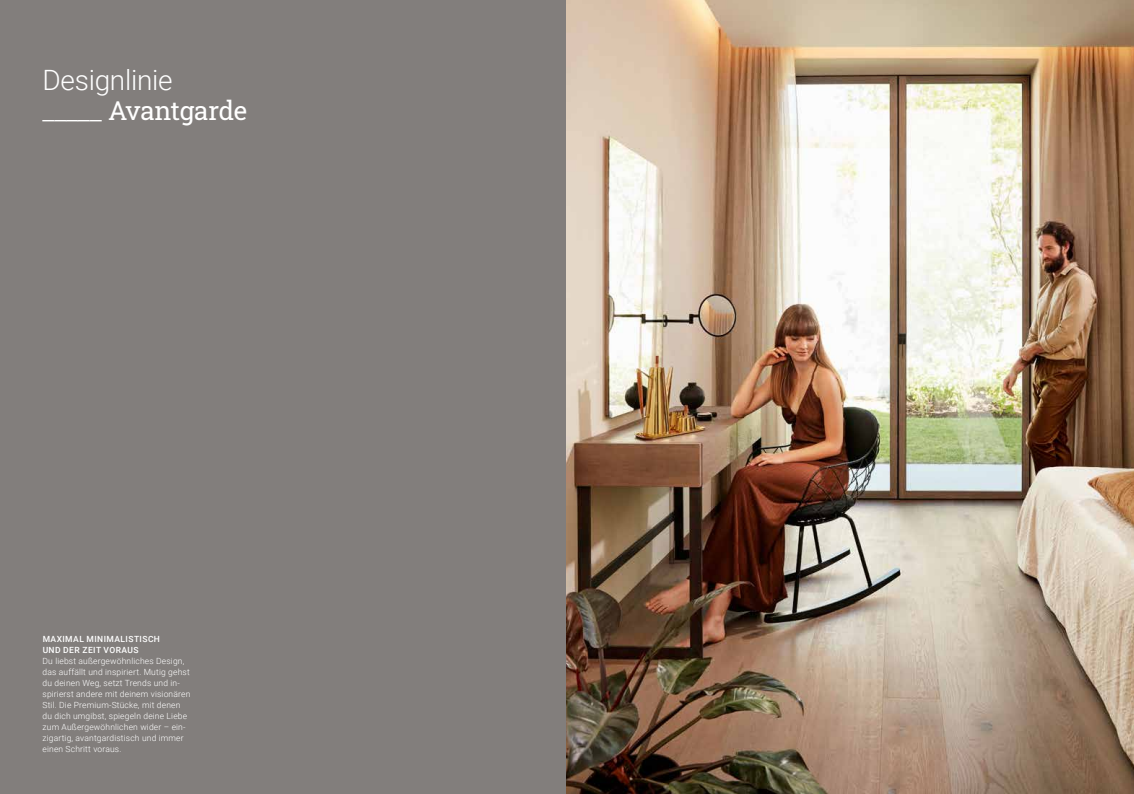
<style>
.page{position:relative;width:1134px;height:794px;background:#fff}
.page>*{position:absolute;margin:0;border:0;box-sizing:border-box;transform-origin:0 0}
.t1{font:300 28px "Roboto";letter-spacing:-.01em;color:#fff}
.t2{font:26px "Roboto Slab";letter-spacing:-.015em;color:#fff}
.t3{font:300 8.5px/11px "Roboto";letter-spacing:.02em;color:#fff}
.t4{font:500 8.5px/11px "Roboto";letter-spacing:.05em;color:#fff}
.s1{font-family:"Roboto";font-weight:300;font-size:28px}
</style>
<div class="page">
<div style="left:0;top:0;width:567px;height:794px;background:#827e7c"></div>
<img style="left:567px;top:0;width:567px;height:794px">
<h1 class="t1" style="left:43px;top:60px;width:132px">Designlinie</h1>
<h2 class="t2" style="left:43px;top:93px;width:206px"><span class="s1">_____</span> Avantgarde</h2>
<p class="t4" style="left:43px;top:632px;width:119px">MAXIMAL MINIMALISTISCH<br>UND DER ZEIT VORAUS</p>
<p class="t3" style="left:43px;top:654px;width:149px">Du liebst außergewöhnliches Design, das auffällt und inspiriert. Mutig gehst du deinen Weg, setzt Trends und in&shy;spirierst andere mit deinem visionären Stil. Die Premium-Stücke, mit denen du dich umgibst, spiegeln deine Liebe zum Außergewöhnlichen wider – ein&shy;zigartig, avantgardistisch und immer einen Schritt voraus.</p>
</div>
